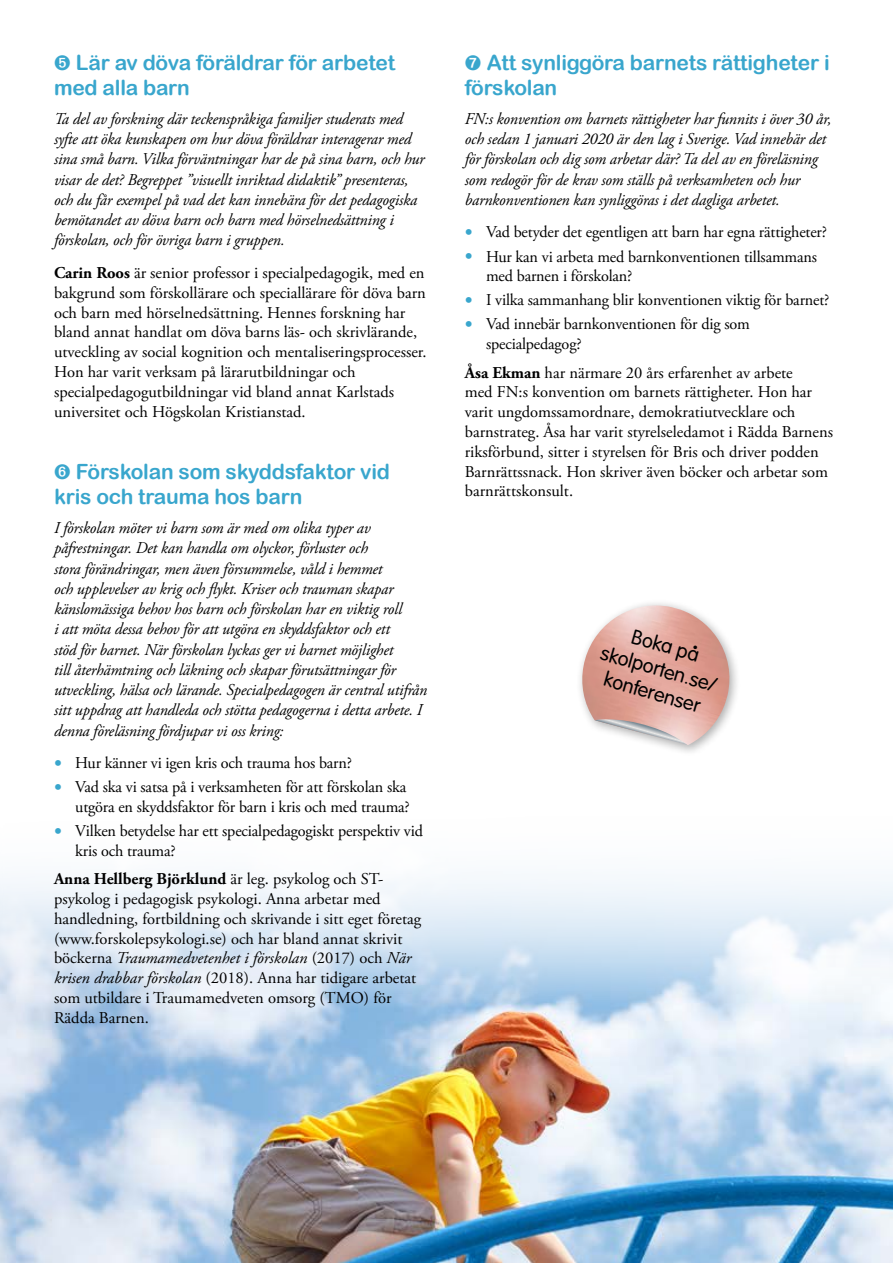
<style>
.page{position:relative;width:893px;height:1263px;background:#fff}
.page>*{position:absolute;margin:0;border:0;box-sizing:border-box;transform-origin:0 0}
.t1{font:21px/25.2px "Arial Rounded MT Bold";letter-spacing:-.01em;color:#39a6cd}
.t2{font:20.25px/24.3px "Arial Rounded";color:#000;text-align:center}
.t3{font:16.5px/19.8px "Adobe Garamond Pro";color:#000}
.t4{font:italic 16.5px/20.2px "Adobe Garamond Pro";letter-spacing:-.01em;color:#000}
.s1{font-weight:700}
.s2{font-size:21px;color:#39a6cd}
.s3{font-style:italic}
</style>
<div class="page">
<img style="left:0;top:878px;width:893px;height:385px">
<div style="left:575px;top:598px;width:167px;height:159px;background:#000;opacity:.33"></div>
<img style="left:575px;top:605px;width:157px;height:140px">
<svg style="left:595px;top:719px;width:93px;height:26px"></svg>
<p class="t1" style="left:54px;top:50px;width:343px">➎ Lär av döva föräldrar för arbetet med alla barn</p>
<p class="t4" style="left:54px;top:109px;width:372px">Ta del av forskning där teckenspråkiga familjer studerats med syfte att öka kunskapen om hur döva föräldrar interagerar med sina små barn. Vilka förväntningar har de på sina barn, och hur visar de det? Begreppet ”visuellt inriktad didaktik” presenteras, och du får exempel på vad det kan innebära för det pedagogiska bemötandet av döva barn och barn med hörselnedsättning i förskolan, och för övriga barn i gruppen.</p>
<p class="t3" style="left:54px;top:263px;width:374px"><span class="s1">Carin Roos</span> är senior professor i specialpedagogik, med en bakgrund som förskollärare och speciallärare för döva barn och barn med hörselnedsättning. Hennes forskning har bland annat handlat om döva barns läs- och skrivlärande, utveckling av social kognition och mentaliseringsprocesser.<br>Hon har varit verksam på lärarutbildningar och specialpedagogutbildningar vid bland annat Karlstads universitet och Högskolan Kristianstad.</p>
<p class="t1" style="left:54px;top:459px;width:338px">➏ Förskolan som skyddsfaktor vid kris och trauma hos barn</p>
<p class="t4" style="left:54px;top:518px;width:375px">I förskolan möter vi barn som är med om olika typer av påfrestningar. Det kan handla om olyckor, förluster och<br>stora förändringar, men även försummelse, våld i hemmet<br>och upplevelser av krig och flykt. Kriser och trauman skapar känslomässiga behov hos barn och förskolan har en viktig roll<br>i att möta dessa behov för att utgöra en skyddsfaktor och ett<br>stöd för barnet. När förskolan lyckas ger vi barnet möjlighet<br>till återhämtning och läkning och skapar förutsättningar för utveckling, hälsa och lärande. Specialpedagogen är central utifrån sitt uppdrag att handleda och stötta pedagogerna i detta arbete. I denna föreläsning fördjupar vi oss kring:</p>
<p class="t3" style="left:54px;top:753px;width:299px"><span class="s2">•</span> Hur känner vi igen kris och trauma hos barn?</p>
<p class="t3" style="left:54px;top:778px;width:357px;text-align:right"><span class="s2">•</span> Vad ska vi satsa på i verksamheten för att förskolan ska utgöra en skyddsfaktor för barn i kris och med trauma?</p>
<p class="t3" style="left:75px;top:821px;width:349px;text-indent:-21px"><span class="s2">•</span> Vilken betydelse har ett specialpedagogiskt perspektiv vid kris och trauma?</p>
<p class="t3" style="left:54px;top:869px;width:369px"><span class="s1">Anna Hellberg Björklund</span> är leg. psykolog och ST&shy;psykolog i pedagogisk psykologi. Anna arbetar med handledning, fortbildning och skrivande i sitt eget företag (www.forskolepsykologi.se) och har bland annat skrivit böckerna <span class="s3">Traumamedvetenhet i förskolan</span> (2017) och <span class="s3">När krisen drabbar förskolan</span> (2018). Anna har tidigare arbetat som utbildare i Traumamedveten omsorg (TMO) för Rädda Barnen.</p>
<p class="t1" style="left:465px;top:50px;width:367px">➐ Att synliggöra barnets rättigheter i förskolan</p>
<p class="t4" style="left:465px;top:109px;width:368px">FN:s konvention om barnets rättigheter har funnits i över 30 år, och sedan 1 januari 2020 är den lag i Sverige. Vad innebär det för förskolan och dig som arbetar där? Ta del av en föreläsning som redogör för de krav som ställs på verksamheten och hur barnkonventionen kan synliggöras i det dagliga arbetet.</p>
<p class="t3" style="left:465px;top:223px;width:364px"><span class="s2">•</span> Vad betyder det egentligen att barn har egna rättigheter?</p>
<p class="t3" style="left:486px;top:247px;width:333px;text-indent:-21px"><span class="s2">•</span> Hur kan vi arbeta med barnkonventionen tillsammans med barnen i förskolan?</p>
<p class="t3" style="left:465px;top:291px;width:366px"><span class="s2">•</span> I vilka sammanhang blir konventionen viktig för barnet?</p>
<p class="t3" style="left:486px;top:315px;width:265px;text-indent:-21px"><span class="s2">•</span> Vad innebär barnkonventionen för dig som specialpedagog?</p>
<p class="t3" style="left:465px;top:363px;width:370px"><span class="s1">Åsa Ekman</span> har närmare 20 års erfarenhet av arbete<br>med FN:s konvention om barnets rättigheter. Hon har varit ungdomssamordnare, demokratiutvecklare och barnstrateg. Åsa har varit styrelseledamot i Rädda Barnens riksförbund, sitter i styrelsen för Bris och driver podden Barnrättssnack. Hon skriver även böcker och arbetar som barnrättskonsult.</p>
<p class="t2" style="left:612px;top:616px;width:122px;rotate:16deg">Boka på skolporten.se/ konferenser</p>
</div>
